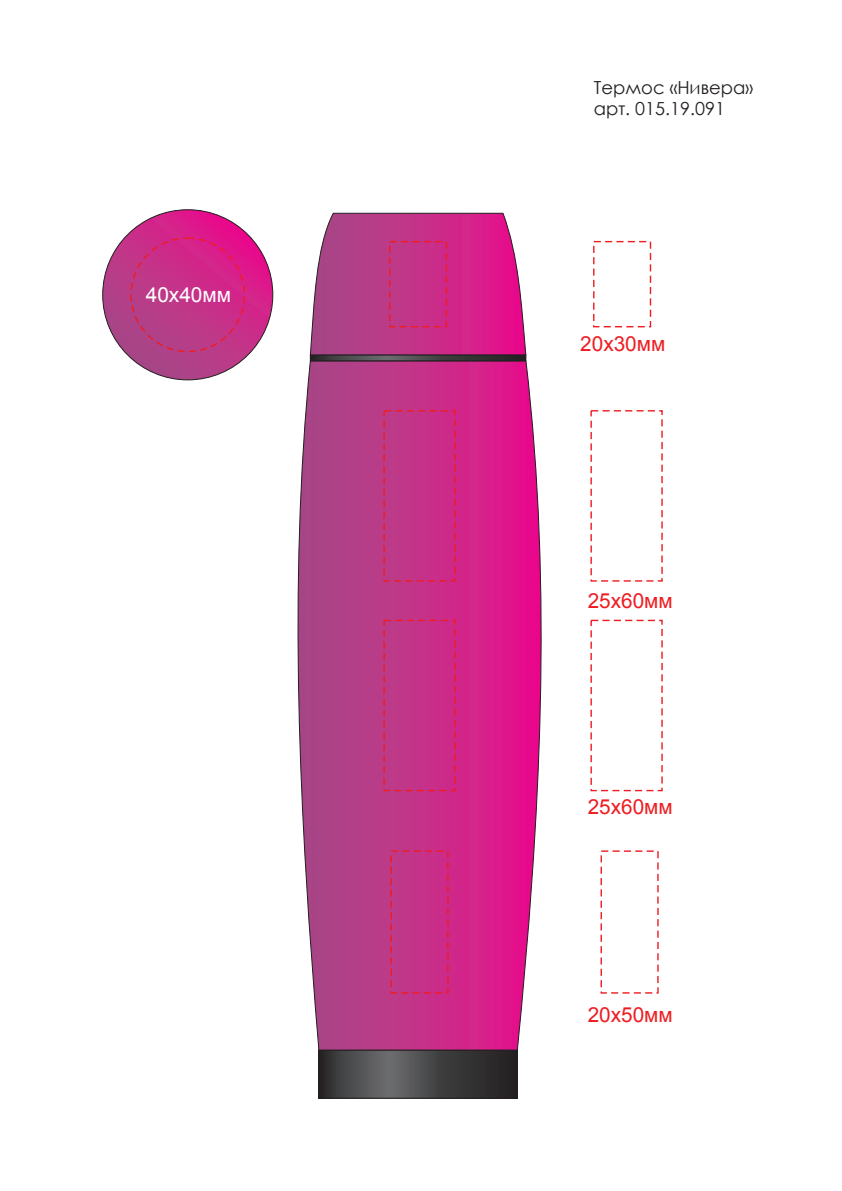
<style>
.page{position:relative;width:842px;height:1191px;background:#fff}
.page>*{position:absolute;margin:0;border:0;box-sizing:border-box;transform-origin:0 0}
.t1{font:20.8px "Arial";color:#fff}
.t2{font:20.7px "Arial";color:#ee1d23}
.t3{font:18px/21.6px "Century Gothic";color:#231f20}
</style>
<div class="page">
<svg style="left:310px;top:213px;width:216px;height:142px;background:#c63d8f"></svg>
<svg style="left:321px;top:1052px;width:194px;height:44px;background:#444445"></svg>
<div style="left:319px;top:1050px;width:198px;height:48px;border:1px solid #231f20"></div>
<svg style="left:297px;top:361px;width:245px;height:689px;background:#c73a8e"></svg>
<svg style="left:312px;top:357px;width:212px;height:2px"></svg>
<div style="left:310px;top:355px;width:216px;height:6px;border:1px solid #231f20"></div>
<svg style="left:103px;top:210px;width:170px;height:170px;background:#c42f86"></svg>
<div style="left:383px;top:410px;width:73px;height:171px;border:1px dashed #ee1d23"></div>
<div style="left:390px;top:850px;width:59px;height:143px;border:1px dashed #ee1d23"></div>
<div style="left:600px;top:850px;width:59px;height:143px;border:1px dashed #ee1d23"></div>
<div style="left:383px;top:620px;width:73px;height:171px;border:1px dashed #ee1d23"></div>
<div style="left:590px;top:410px;width:73px;height:171px;border:1px dashed #ee1d23"></div>
<div style="left:590px;top:620px;width:73px;height:171px;border:1px dashed #ee1d23"></div>
<div style="left:389px;top:241px;width:58px;height:86px;border:1px dashed #ee1d23"></div>
<div style="left:593px;top:241px;width:58px;height:86px;border:1px dashed #ee1d23"></div>
<p class="t1" style="left:146px;top:281px;width:87px">40х40мм</p>
<p class="t3" style="left:594px;top:76px;width:161px">Термос «Нивера» арт. 015.19.091</p>
<p class="t2" style="left:580px;top:330px;width:87px">20х30мм</p>
<p class="t2" style="left:588px;top:587px;width:87px">25х60мм</p>
<p class="t2" style="left:588px;top:792px;width:87px">25х60мм</p>
<p class="t2" style="left:588px;top:1001px;width:87px">20х50мм</p>
</div>
